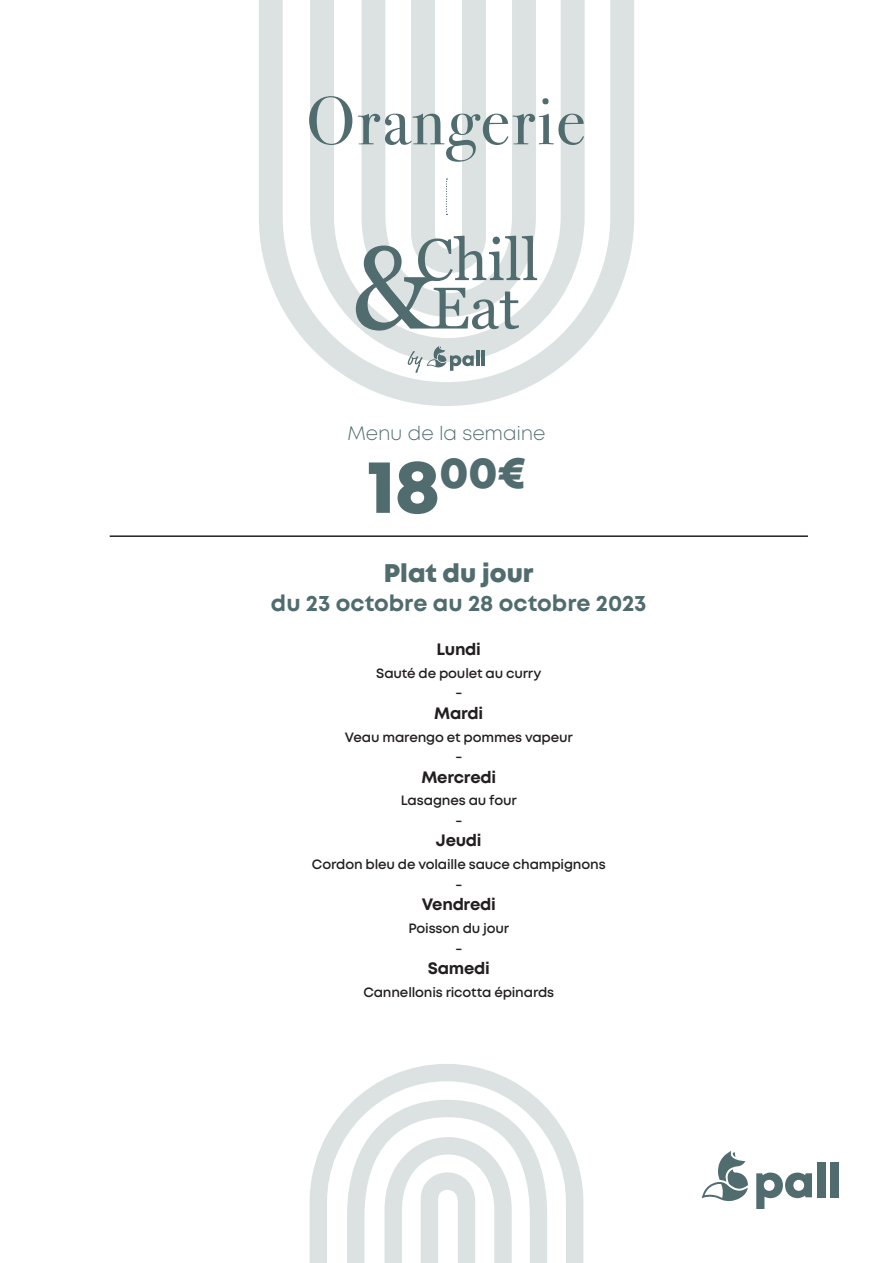
<style>
.page{position:relative;width:893px;height:1263px;background:#fff}
.page>*{position:absolute;margin:0;border:0;box-sizing:border-box;transform-origin:0 0}
.t1{font:800 44.1px "Mont";color:#516c6f}
.t2{font:800 25.5px "Mont";color:#516c6f}
.t3{font:700 22.5px "Mont";color:#516c6f}
.t4{font:300 19.5px "Mont";letter-spacing:-.01em;color:#516c6f}
.t5{font:700 16.5px "Mont";letter-spacing:-.015em;color:#231f20}
.t6{font:16.5px "Mont";color:#231f20}
.t7{font:600 13.5px "Mont";letter-spacing:-.01em;color:#231f20}
.s1{font-size:75.75px}
</style>
<div class="page">
<svg style="left:259px;top:0;width:375px;height:406px"></svg>
<svg style="left:298px;top:0;width:299px;height:374px"></svg>
<svg style="left:349px;top:0;width:199px;height:335px"></svg>
<svg style="left:309px;top:1064px;width:275px;height:199px"></svg>
<svg style="left:338px;top:1091px;width:218px;height:172px"></svg>
<svg style="left:446px;top:178px;width:1px;height:37px"></svg>
<hr style="left:476px;top:351px;width:3px;height:15px;background:#516c6f">
<hr style="left:482px;top:351px;width:3px;height:15px;background:#516c6f">
<svg style="left:408px;top:346px;width:66px;height:27px"></svg>
<svg style="left:356px;top:236px;width:181px;height:95px"></svg>
<svg style="left:309px;top:96px;width:275px;height:66px"></svg>
<hr style="left:110px;top:535px;width:698px;height:2px;background:#231f20">
<svg style="left:702px;top:1151px;width:46px;height:50px"></svg>
<svg style="left:756px;top:1172px;width:56px;height:37px"></svg>
<div style="left:817px;top:1162px;width:8px;height:35px;background:#516c6f"></div>
<div style="left:831px;top:1162px;width:8px;height:35px;background:#516c6f"></div>
<h3 class="t4" style="left:347px;top:421px;width:200px">Menu de la semaine</h3>
<h1 class="t1" style="left:367px;top:443px;width:161px"><span class="s1">18</span>00€</h1>
<h2 class="t2" style="left:384px;top:557px;width:151px">Plat du jour</h2>
<h3 class="t3" style="left:271px;top:588px;width:377px">du 23 octobre au 28 octobre 2023</h3>
<p class="t5" style="left:437px;top:639px;width:46px">Lundi</p>
<p class="t7" style="left:376px;top:664px;width:167px">Sauté de poulet au curry</p>
<p class="t6" style="left:455px;top:682px;width:9px">-</p>
<p class="t5" style="left:434px;top:702px;width:51px">Mardi</p>
<p class="t7" style="left:345px;top:728px;width:229px">Veau marengo et pommes vapeur</p>
<p class="t6" style="left:455px;top:746px;width:9px">-</p>
<p class="t5" style="left:421px;top:766px;width:76px">Mercredi</p>
<p class="t7" style="left:401px;top:792px;width:117px">Lasagnes au four</p>
<p class="t6" style="left:455px;top:809px;width:9px">-</p>
<p class="t5" style="left:436px;top:830px;width:47px">Jeudi</p>
<p class="t7" style="left:312px;top:855px;width:295px">Cordon bleu de volaille sauce champignons</p>
<p class="t6" style="left:455px;top:873px;width:9px">-</p>
<p class="t5" style="left:422px;top:894px;width:76px">Vendredi</p>
<p class="t7" style="left:408px;top:919px;width:102px">Poisson du jour</p>
<p class="t6" style="left:455px;top:937px;width:9px">-</p>
<p class="t5" style="left:428px;top:958px;width:64px">Samedi</p>
<p class="t7" style="left:363px;top:983px;width:192px">Cannellonis ricotta épinards</p>
</div>
